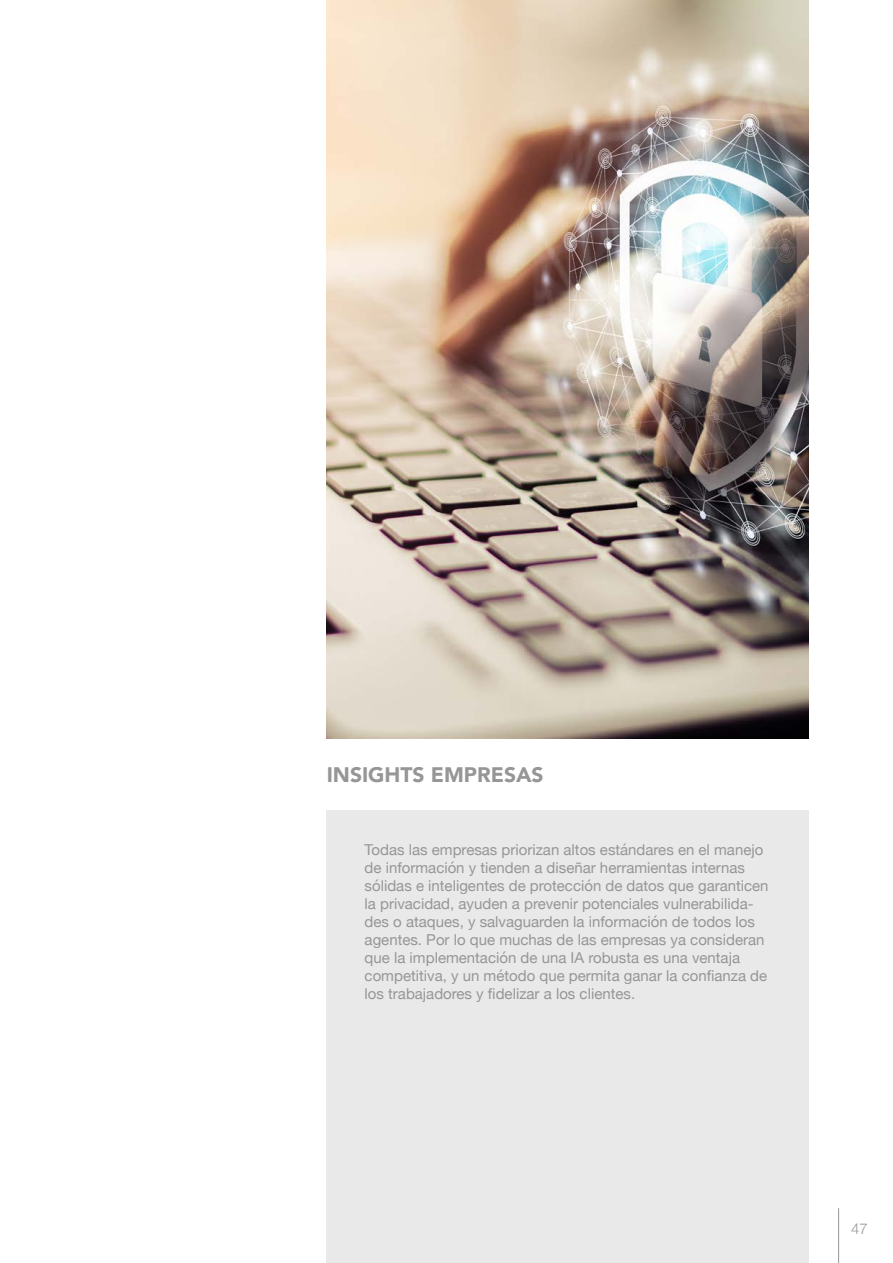
<style>
.page{position:relative;width:893px;height:1263px;background:#fff}
.page>*{position:absolute;margin:0;border:0;box-sizing:border-box;transform-origin:0 0}
.t1{font:900 21px "Avenir";color:#969696}
.t2{font:15px/18px "Helvetica Neue";color:#969696}
.t3{font:300 15px "Helvetica Neue";color:#969696}
</style>
<div class="page">
<img style="left:327px;top:0;width:482px;height:738px">
<div style="left:327px;top:810px;width:482px;height:453px;background:#e9e9e9"></div>
<hr style="left:838px;top:1208px;width:1px;height:55px;background:#969696">
<h1 class="t1" style="left:327px;top:757px;width:218px">INSIGHTS EMPRESAS</h1>
<p class="t2" style="left:365px;top:842px;width:405px">Todas las empresas priorizan altos estándares en el manejo de información y tienden a diseñar herramientas internas sólidas e inteligentes de protección de datos que garanticen la privacidad, ayuden a prevenir potenciales vulnerabilida&shy;des o ataques, y salvaguarden la información de todos los agentes. Por lo que muchas de las empresas ya consideran que la implementación de una IA robusta es una ventaja competitiva, y un método que permita ganar la confianza de los trabajadores y fidelizar a los clientes.</p>
<p class="t3" style="left:851px;top:1217px;width:18px">47</p>
</div>
